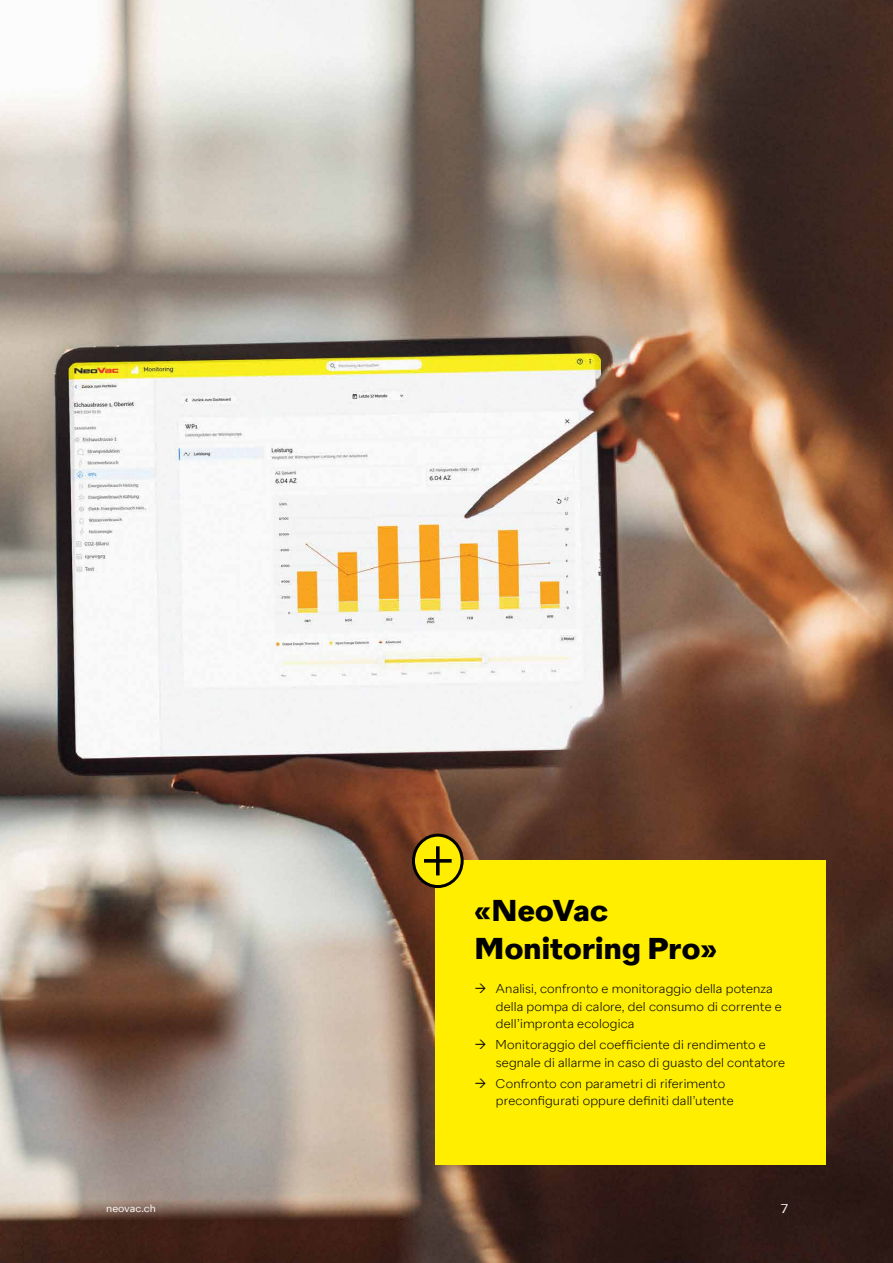
<style>
.page{position:relative;width:893px;height:1263px;background:#fff}
.page>*{position:absolute;margin:0;border:0;box-sizing:border-box;transform-origin:0 0}
.t1{font:700 30px/37.5px "Neo Vac Sans";letter-spacing:.01em;color:#000}
.t2{font:300 12.75px/17.2px "Neo Vac Sans";letter-spacing:.01em;color:#000}
.t3{font:12.75px "Neo Vac Sans";color:#fff}
.t4{font:10.5px "Neo Vac Sans";color:#fff}
</style>
<div class="page">
<img style="left:0;top:0;width:893px;height:1263px">
<div style="left:435px;top:860px;width:391px;height:305px;background:#fe0"></div>
<div style="left:413px;top:835px;width:49px;height:51px;background:#fe0;border-radius:50%"></div>
<div style="left:412px;top:834px;width:52px;height:54px;border:3px solid #000;border-radius:50%"></div>
<svg style="left:436px;top:846px;width:4px;height:29px"></svg>
<svg style="left:424px;top:859px;width:28px;height:4px"></svg>
<h1 class="t1" style="left:475px;top:893px;width:244px">«NeoVac<br>Monitoring Pro»</h1>
<p class="t2" style="left:496px;top:980px;width:288px">Analisi, confronto e monitoraggio della potenza della pompa di calore, del consumo di corrente e dell’impronta ecologica</p>
<p class="t2" style="left:496px;top:1036px;width:291px">Monitoraggio del coefficiente di rendimento e segnale di allarme in caso di guasto del contatore</p>
<p class="t2" style="left:496px;top:1075px;width:240px">Confronto con parametri di riferimento preconfigurati oppure definiti dall’utente</p>
<p class="t4" style="left:106px;top:1202px;width:51px">neovac.ch</p>
<p class="t3" style="left:780px;top:1201px;width:9px">7</p>
</div>
